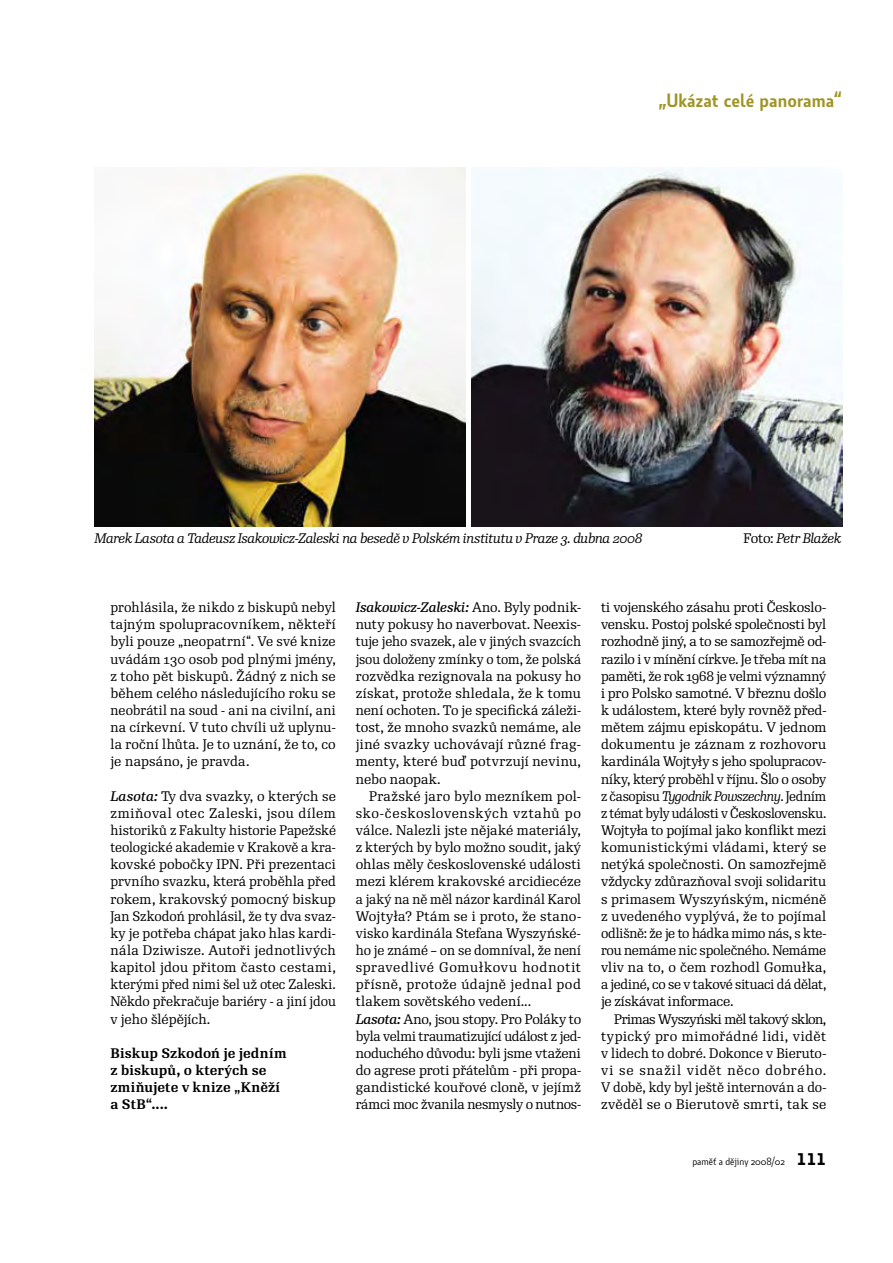
<style>
.page{position:relative;width:893px;height:1263px;background:#fff}
.page>*{position:absolute;margin:0;border:0;box-sizing:border-box;transform-origin:0 0}
.t1{font:600 18.75px "Botanika Std";color:#9f9526}
.t2{font:13.35px/17.1px "Re Public Std";letter-spacing:.005em;color:#000;text-align:justify}
.t3{font:italic 13.35px "Re Public Std";letter-spacing:-.025em;color:#000}
.t4{font:700 13.35px/17.1px "Re Public Std";letter-spacing:.005em;color:#000}
.t5{font:10.2px "Botanika Std";color:#000}
.s1{font-style:normal}
.s2{font-weight:500;font-style:italic}
.s3{font-style:italic}
.s4{font-family:"Botanika Mono";font-weight:700;font-size:16.35px}
</style>
<div class="page">
<img style="left:471px;top:167px;width:371px;height:359px">
<img style="left:95px;top:167px;width:370px;height:359px">
<h1 class="t1" style="left:658px;top:93px;width:185px">„Ukázat celé panorama“</h1>
<p class="t3" style="left:95px;top:533px;width:549px">Marek Lasota a Tadeusz Isakowicz-Zaleski na besedě v Polském institutu v Praze 3. dubna 2008</p>
<p class="t3" style="left:744px;top:533px;width:99px"><span class="s1">Foto:</span> Petr Blažek</p>
<p class="t2" style="left:110px;top:600px;width:227px">prohlásila, že nikdo z biskupů nebyl tajným spolupracovníkem, někteří byli pouze „neopatrní“. Ve své knize uvádám 130 osob pod plnými jmény, z toho pět biskupů. Žádný z nich se během celého následujícího roku se neobrátil na soud - ani na civilní, ani na církevní. V tuto chvíli už uplynu&shy;la roční lhůta. Je to uznání, že to, co je napsáno, je pravda.</p>
<p class="t2" style="left:110px;top:788px;width:227px"><span class="s2">Lasota:</span> Ty dva svazky, o kterých se zmiňoval otec Zaleski, jsou dílem historiků z Fakulty historie Papežské teologické akademie v Krakově a kra&shy;kovské pobočky IPN. Při prezentaci prvního svazku, která proběhla před rokem, krakovský pomocný biskup Jan Szkodoń prohlásil, že ty dva svaz&shy;ky je potřeba chápat jako hlas kardi&shy;nála Dziwisze. Autoři jednotlivých kapitol jdou přitom často cestami, kterými před nimi šel už otec Zaleski.<br>Někdo překračuje bariéry - a jiní jdou v jeho šlépějích.</p>
<p class="t4" style="left:110px;top:1045px;width:178px">Biskup Szkodoń je jedním z biskupů, o kterých se zmiňujete v knize „Kněží a StB“....</p>
<p class="t2" style="left:356px;top:600px;width:227px"><span class="s2">Isakowicz-Zaleski:</span> Ano. Byly podnik&shy;nuty pokusy ho naverbovat. Neexis&shy;tuje jeho svazek, ale v jiných svazcích jsou doloženy zmínky o tom, že polská rozvědka rezignovala na pokusy ho získat, protože shledala, že k tomu není ochoten. To je specifická záleži&shy;tost, že mnoho svazků nemáme, ale jiné svazky uchovávají různé frag&shy;menty, které buď potvrzují nevinu, nebo naopak.</p>
<p class="t2" style="left:356px;top:788px;width:227px;text-align:left;text-indent:13px">Pražské jaro bylo mezníkem pol&shy;sko-československých vztahů po válce. Nalezli jste nějaké materiály, z kterých by bylo možno soudit, jaký ohlas měly československé události mezi klérem krakovské arcidiecéze a jaký na ně měl názor kardinál Karol Wojtyła? Ptám se i proto, že stano&shy;visko kardinála Stefana Wyszyńské&shy;ho je známé – on se domníval, že není spravedlivé Gomułkovu hodnotit přísně, protože údajně jednal pod tlakem sovětského vedení...<br><span class="s2">Lasota:</span> Ano, jsou stopy. Pro Poláky to byla velmi traumatizující událost z jed&shy;noduchého důvodu: byli jsme vtaženi do agrese proti přátelům - při propa&shy;gandistické kouřové cloně, v jejímž rámci moc žvanila nesmysly o nutnos-</p>
<p class="t2" style="left:601px;top:600px;width:227px">ti vojenského zásahu proti Českoslo&shy;vensku. Postoj polské společnosti byl rozhodně jiný, a to se samozřejmě od&shy;razilo i v mínění církve. Je třeba mít na paměti, že rok 1968 je velmi významný i pro Polsko samotné. V březnu došlo k událostem, které byly rovněž před&shy;mětem zájmu episkopátu. V jednom dokumentu je záznam z rozhovoru kardinála Wojtyły s jeho spolupracov&shy;níky, který proběhl v říjnu. Šlo o osoby z časopisu <span class="s3">Tygodnik Powszechny</span>. Jedním z témat byly události v Československu.<br>Wojtyła to pojímal jako konflikt mezi komunistickými vládami, který se netýká společnosti. On samozřejmě vždycky zdůrazňoval svoji solidaritu s primasem Wyszyńským, nicméně z uvedeného vyplývá, že to pojímal odlišně: že je to hádka mimo nás, s kte&shy;rou nemáme nic společného. Nemáme vliv na to, o čem rozhodl Gomułka, a jediné, co se v takové situaci dá dělat, je získávat informace.</p>
<p class="t2" style="left:601px;top:1011px;width:227px;text-indent:13px">Primas Wyszyński měl takový sklon, typický pro mimořádné lidi, vidět v lidech to dobré. Dokonce v Bieruto&shy;vi se snažil vidět něco dobrého.<br>V době, kdy byl ještě internován a do&shy;zvěděl se o Bierutově smrti, tak se</p>
<p class="t5" style="left:692px;top:1158px;width:135px">paměť a dějiny 2008/02 <span class="s4">111</span></p>
</div>
